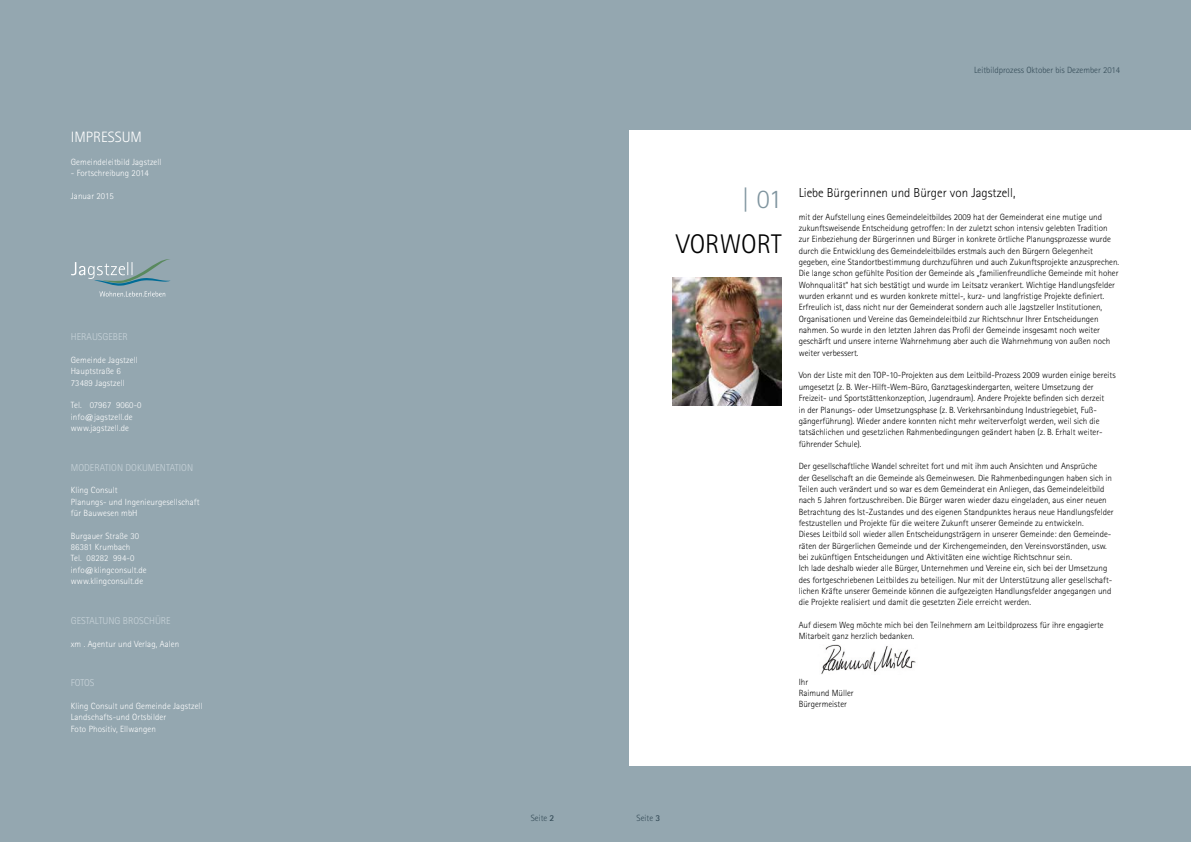
<style>
.page{position:relative;width:1191px;height:842px;background:#fff}
.page>*{position:absolute;margin:0;border:0;box-sizing:border-box;transform-origin:0 0}
.t1{font:300 27px "Rotis Sans Serif";color:#000}
.t2{font:300 27px "Rotis Sans Serif";color:#80959f}
.t3{font:300 15px "Rotis Sans Serif";color:#fff}
.t4{font:300 13px "Rotis Sans Serif";color:#000}
.t5{font:300 10px "Rotis Sans Serif";color:#c8d3d9}
.t6{font:300 9px/11.3px "Rotis Sans Serif";color:#000}
.t7{font:300 9px/11.3px "Rotis Sans Serif";letter-spacing:.01em;color:#fff}
.t8{font:300 9px "Rotis Sans Serif";color:#344b57}
.s1{font-weight:700}
</style>
<div class="page">
<div style="left:595px;top:0;width:596px;height:842px;background:#94a7b0"></div>
<div style="left:0;top:0;width:595px;height:842px;background:#94a7b0"></div>
<div style="left:629px;top:130px;width:562px;height:635px;background:#fff"></div>
<img style="left:821px;top:644px;width:95px;height:30px">
<img style="left:672px;top:278px;width:109px;height:127px">
<svg style="left:71px;top:259px;width:99px;height:38px"></svg>
<h2 class="t3" style="left:71px;top:128px;width:39px">Impressum</h2>
<p class="t7" style="left:71px;top:156px;width:92px">Gemeindeleitbild Jagstzell</p>
<p class="t7" style="left:71px;top:167px;width:79px">- Fortschreibung 2014</p>
<p class="t7" style="left:71px;top:190px;width:44px">Januar 2015</p>
<p class="t5" style="left:71px;top:331px;width:22px">Herausgebe</p>
<p class="t5" style="left:123px;top:331px;width:7px">r</p>
<p class="t7" style="left:71px;top:354px;width:68px">Gemeinde Jagstzell<br>Hauptstraße 6<br>73489 Jagstzell</p>
<p class="t7" style="left:71px;top:400px;width:72px">Tel. 07967 9060-0 info@jagstzell.de www.jagstzell.de</p>
<p class="t5" style="left:71px;top:462px;width:73px">Moderation Dokumen</p>
<p class="t5" style="left:166px;top:462px;width:27px">tati on</p>
<p class="t7" style="left:71px;top:485px;width:130px">Kling Consult<br>Planungs- und Ingenieurgesellschaft für Bauwesen mbH</p>
<p class="t7" style="left:71px;top:530px;width:77px">Burgauer Straße 30<br>86381 Krumbach<br>Tel. 08282 994-0 info@klingconsult.de www.klingconsult.de</p>
<p class="t5" style="left:71px;top:615px;width:39px">Gestaltung</p>
<p class="t5" style="left:123px;top:615px;width:48px">Broschüre</p>
<p class="t7" style="left:71px;top:638px;width:110px">xm . Agentur und Verlag, Aalen</p>
<p class="t5" style="left:71px;top:677px;width:24px">Fotos</p>
<p class="t7" style="left:71px;top:700px;width:133px">Kling Consult und Gemeinde Jagstzell<br>Landschafts-und Ortsbilder<br>Foto Phositiv, Ellwangen</p>
<p class="t8" style="left:974px;top:65px;width:147px">Leitbildprozess Oktober bis Dezember 2014</p>
<h1 class="t2" style="left:741px;top:183px;width:42px">| 01</h1>
<h1 class="t1" style="left:676px;top:228px;width:107px">Vorwort</h1>
<h3 class="t4" style="left:798px;top:185px;width:218px">Liebe Bürgerinnen und Bürger von Jagstzell,</h3>
<p class="t6" style="left:798px;top:211px;width:322px">mit der Aufstellung eines Gemeindeleitbildes 2009 hat der Gemeinderat eine mutige und zukunftsweisende Entscheidung getroffen: In der zuletzt schon intensiv gelebten Tradition zur Einbeziehung der Bürgerinnen und Bürger in konkrete örtliche Planungsprozesse wurde durch die Entwicklung des Gemeindeleitbildes erstmals auch den Bürgern Gelegenheit gegeben, eine Standortbestimmung durchzuführen und auch Zukunftsprojekte anzusprechen.<br>Die lange schon gefühlte Position der Gemeinde als „familienfreundliche Gemeinde mit hoher Wohnqualität“ hat sich bestätigt und wurde im Leitsatz verankert. Wichtige Handlungsfelder wurden erkannt und es wurden konkrete mittel-, kurz- und langfristige Projekte definiert.<br>Erfreulich ist, dass nicht nur der Gemeinderat sondern auch alle Jagstzeller Institutionen, Organisationen und Vereine das Gemeindeleitbild zur Richtschnur Ihrer Entscheidungen nahmen. So wurde in den letzten Jahren das Profil der Gemeinde insgesamt noch weiter geschärft und unsere interne Wahrnehmung aber auch die Wahrnehmung von außen noch weiter verbessert.</p>
<p class="t6" style="left:798px;top:370px;width:318px">Von der Liste mit den TOP-10-Projekten aus dem Leitbild-Prozess 2009 wurden einige bereits umgesetzt (z. B. Wer-Hilft-Wem-Büro, Ganztageskindergarten, weitere Umsetzung der Freizeit- und Sportstättenkonzeption, Jugendraum). Andere Projekte befinden sich derzeit<br>in der Planungs- oder Umsetzungsphase (z. B. Verkehrsanbindung Industriegebiet, Fuß&shy;gängerführung). Wieder andere konnten nicht mehr weiterverfolgt werden, weil sich die tatsächlichen und gesetzlichen Rahmenbedingungen geändert haben (z. B. Erhalt weiter&shy;führender Schule).</p>
<p class="t6" style="left:798px;top:460px;width:316px">Der gesellschaftliche Wandel schreitet fort und mit ihm auch Ansichten und Ansprüche<br>der Gesellschaft an die Gemeinde als Gemeinwesen. Die Rahmenbedingungen haben sich in Teilen auch verändert und so war es dem Gemeinderat ein Anliegen, das Gemeindeleitbild nach 5 Jahren fortzuschreiben. Die Bürger waren wieder dazu eingeladen, aus einer neuen Betrachtung des Ist-Zustandes und des eigenen Standpunktes heraus neue Handlungsfelder festzustellen und Projekte für die weitere Zukunft unserer Gemeinde zu entwickeln.<br>Dieses Leitbild soll wieder allen Entscheidungsträgern in unserer Gemeinde: den Gemeinde&shy;räten der Bürgerlichen Gemeinde und der Kirchengemeinden, den Vereinsvorständen, usw. bei zukünftigen Entscheidungen und Aktivitäten eine wichtige Richtschnur sein.<br>Ich lade deshalb wieder alle Bürger, Unternehmen und Vereine ein, sich bei der Umsetzung des fortgeschriebenen Leitbildes zu beteiligen. Nur mit der Unterstützung aller gesellschaft&shy;lichen Kräfte unserer Gemeinde können die aufgezeigten Handlungsfelder angegangen und die Projekte realisiert und damit die gesetzten Ziele erreicht werden.</p>
<p class="t6" style="left:798px;top:619px;width:306px">Auf diesem Weg möchte mich bei den Teilnehmern am Leitbildprozess für ihre engagierte<br>Mitarbeit ganz herzlich bedanken.</p>
<p class="t6" style="left:798px;top:676px;width:56px">Ihr<br>Raimund Müller<br>Bürgermeister</p>
<p class="t8" style="left:531px;top:813px;width:25px">Seite <span class="s1">2</span></p>
<p class="t8" style="left:636px;top:813px;width:25px">Seite <span class="s1">3</span></p>
</div>
